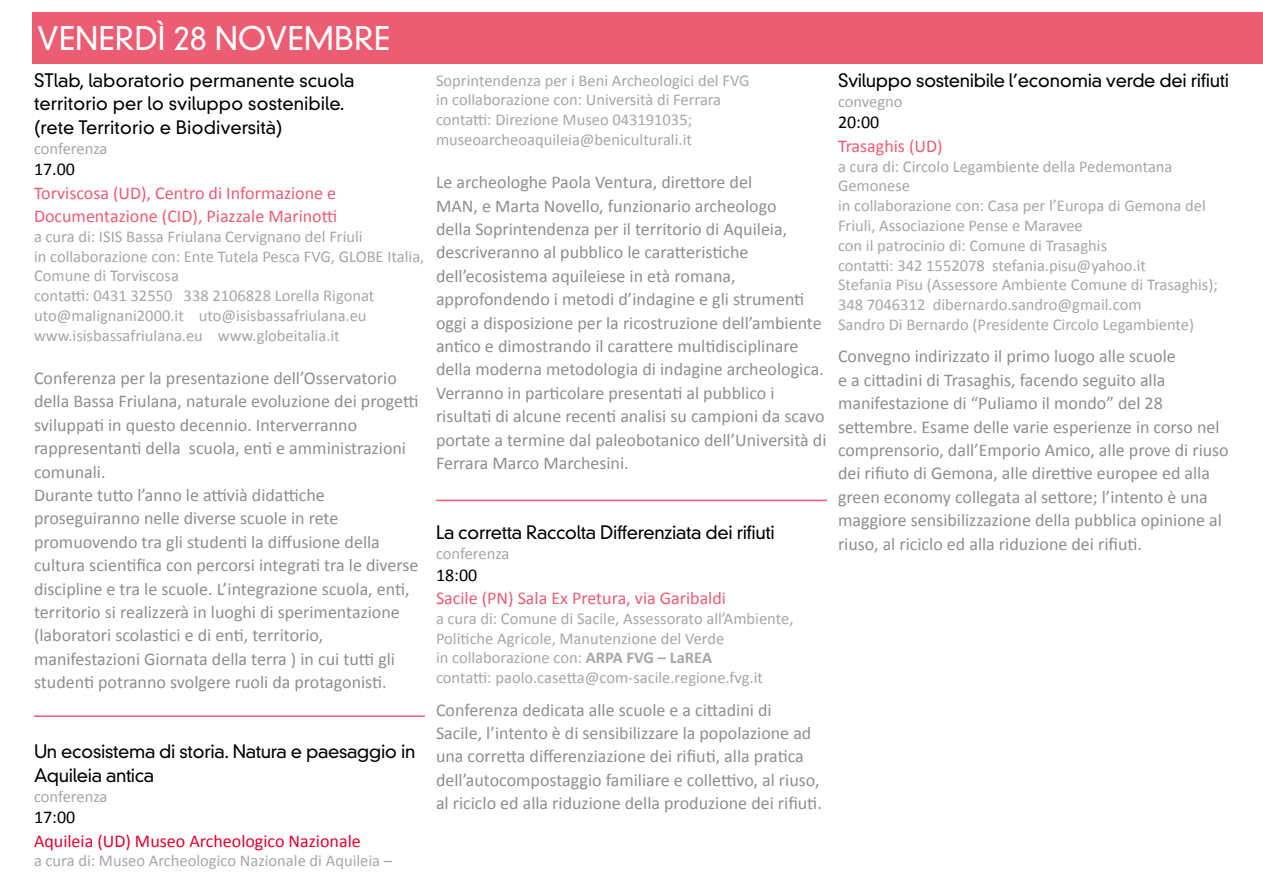
<style>
.page{position:relative;width:1263px;height:893px;background:#fff}
.page>*{position:absolute;margin:0;border:0;box-sizing:border-box;transform-origin:0 0}
.t1{font:300 31.5px "DIN Neuzeit Grotesk Std";color:#fff}
.t2{font:18px/23.4px "Calibri";color:#8d8e90}
.t3{font:300 18px/23.4px "DIN Neuzeit Grotesk Std";letter-spacing:-.02em;color:#000}
.t4{font:18px/23.4px "Calibri";color:#ec5c73}
.t5{font:300 18px/23.4px "DIN Neuzeit Grotesk Std";color:#000}
.t6{font:18px "Calibri";color:#e2002f}
.t7{font:18px "Calibri";color:#000}
.t8{font:16.5px/19.8px "Calibri";color:#a5a6a8}
.s1{font-weight:700}
</style>
<div class="page">
<div style="left:33px;top:13px;width:1230px;height:51px;background:#ec5c73"></div>
<hr style="left:34px;top:715px;width:391px;height:2px;background:#ec5c73">
<hr style="left:436px;top:500px;width:391px;height:1px;background:#ec5c73">
<h1 class="t1" style="left:37px;top:20px;width:354px">VENERDÌ 28 NOVEMBRE</h1>
<p class="t5" style="left:34px;top:69px;width:322px">STlab, laboratorio permanente scuola territorio per lo sviluppo sostenibile. (rete Territorio e Biodiversità)</p>
<p class="t8" style="left:34px;top:138px;width:75px">conferenza</p>
<p class="t7" style="left:34px;top:158px;width:43px">17.00</p>
<p class="t4" style="left:34px;top:181px;width:305px">Torviscosa (UD), Centro di Informazione e<br>Documentazione (CID), Piazzale Marinotti</p>
<p class="t8" style="left:34px;top:226px;width:392px">a cura di: ISIS Bassa Friulana Cervignano del Friuli<br>in collaborazione con: Ente Tutela Pesca FVG, GLOBE Italia, Comune di Torviscosa<br>contatti: 0431 32550 338 2106828 Lorella Rigonat uto@malignani2000.it uto@isisbassafriulana.eu www.isisbassafriulana.eu www.globeitalia.it</p>
<p class="t2" style="left:34px;top:366px;width:386px">Conferenza per la presentazione dell’Osservatorio della Bassa Friulana, naturale evoluzione dei progetti sviluppati in questo decennio. Interverranno rappresentanti della scuola, enti e amministrazioni comunali.<br>Durante tutto l’anno le attivià didattiche proseguiranno nelle diverse scuole in rete promuovendo tra gli studenti la diffusione della cultura scientifica con percorsi integrati tra le diverse discipline e tra le scuole. L’integrazione scuola, enti, territorio si realizzerà in luoghi di sperimentazione (laboratori scolastici e di enti, territorio, manifestazioni Giornata della terra ) in cui tutti gli studenti potranno svolgere ruoli da protagonisti.</p>
<p class="t3" style="left:34px;top:740px;width:383px">Un ecosistema di storia. Natura e paesaggio in<br>Aquileia antica</p>
<p class="t8" style="left:34px;top:786px;width:75px">conferenza</p>
<p class="t7" style="left:34px;top:806px;width:43px">17:00</p>
<p class="t6" style="left:34px;top:829px;width:328px">Aquileia (UD) Museo Archeologico Nazionale</p>
<p class="t8" style="left:34px;top:851px;width:360px">a cura di: Museo Archeologico Nazionale di Aquileia –</p>
<p class="t8" style="left:436px;top:70px;width:315px">Soprintendenza per i Beni Archeologici del FVG in collaborazione con: Università di Ferrara contatti: Direzione Museo 043191035; museoarcheoaquileia@beniculturali.it</p>
<p class="t2" style="left:436px;top:171px;width:392px">Le archeologhe Paola Ventura, direttore del<br>MAN, e Marta Novello, funzionario archeologo<br>della Soprintendenza per il territorio di Aquileia, descriveranno al pubblico le caratteristiche dell’ecosistema aquileiese in età romana, approfondendo i metodi d’indagine e gli strumenti oggi a disposizione per la ricostruzione dell’ambiente antico e dimostrando il carattere multidisciplinare della moderna metodologia di indagine archeologica.<br>Verranno in particolare presentati al pubblico i risultati di alcune recenti analisi su campioni da scavo portate a termine dal paleobotanico dell’Università di Ferrara Marco Marchesini.</p>
<p class="t3" style="left:436px;top:521px;width:340px">La corretta Raccolta Differenziata dei rifiuti</p>
<p class="t8" style="left:436px;top:544px;width:75px">conferenza</p>
<p class="t7" style="left:436px;top:563px;width:43px">18:00</p>
<p class="t4" style="left:436px;top:586px;width:291px">Sacile (PN) Sala Ex Pretura, via Garibaldi</p>
<p class="t8" style="left:436px;top:609px;width:359px">a cura di: Comune di Sacile, Assessorato all’Ambiente, Politiche Agricole, Manutenzione del Verde<br>in collaborazione con: <span class="s1">ARPA FVG – LaREA<br></span>contatti: paolo.casetta@com-sacile.regione.fvg.it</p>
<p class="t2" style="left:436px;top:698px;width:387px">Conferenza dedicata alle scuole e a cittadini di Sacile, l’intento è di sensibilizzare la popolazione ad una corretta differenziazione dei rifiuti, alla pratica dell’autocompostaggio familiare e collettivo, al riuso, al riciclo ed alla riduzione della produzione dei rifiuti.</p>
<p class="t3" style="left:838px;top:69px;width:392px">Sviluppo sostenibile l’economia verde dei rifiuti</p>
<p class="t8" style="left:838px;top:91px;width:66px">convegno</p>
<p class="t7" style="left:838px;top:111px;width:43px">20:00</p>
<p class="t4" style="left:838px;top:134px;width:106px">Trasaghis (UD)</p>
<p class="t8" style="left:838px;top:156px;width:381px">a cura di: Circolo Legambiente della Pedemontana Gemonese<br>in collaborazione con: Casa per l’Europa di Gemona del Friuli, Associazione Pense e Maravee<br>con il patrocinio di: Comune di Trasaghis<br>contatti: 342 1552078 stefania.pisu@yahoo.it<br>Stefania Pisu (Assessore Ambiente Comune di Trasaghis); 348 7046312 dibernardo.sandro@gmail.com<br>Sandro Di Bernardo (Presidente Circolo Legambiente)</p>
<p class="t2" style="left:838px;top:345px;width:392px">Convegno indirizzato il primo luogo alle scuole<br>e a cittadini di Trasaghis, facendo seguito alla manifestazione di “Puliamo il mondo” del 28 settembre. Esame delle varie esperienze in corso nel comprensorio, dall’Emporio Amico, alle prove di riuso dei rifiuto di Gemona, alle direttive europee ed alla green economy collegata al settore; l’intento è una maggiore sensibilizzazione della pubblica opinione al riuso, al riciclo ed alla riduzione dei rifiuti.</p>
</div>
